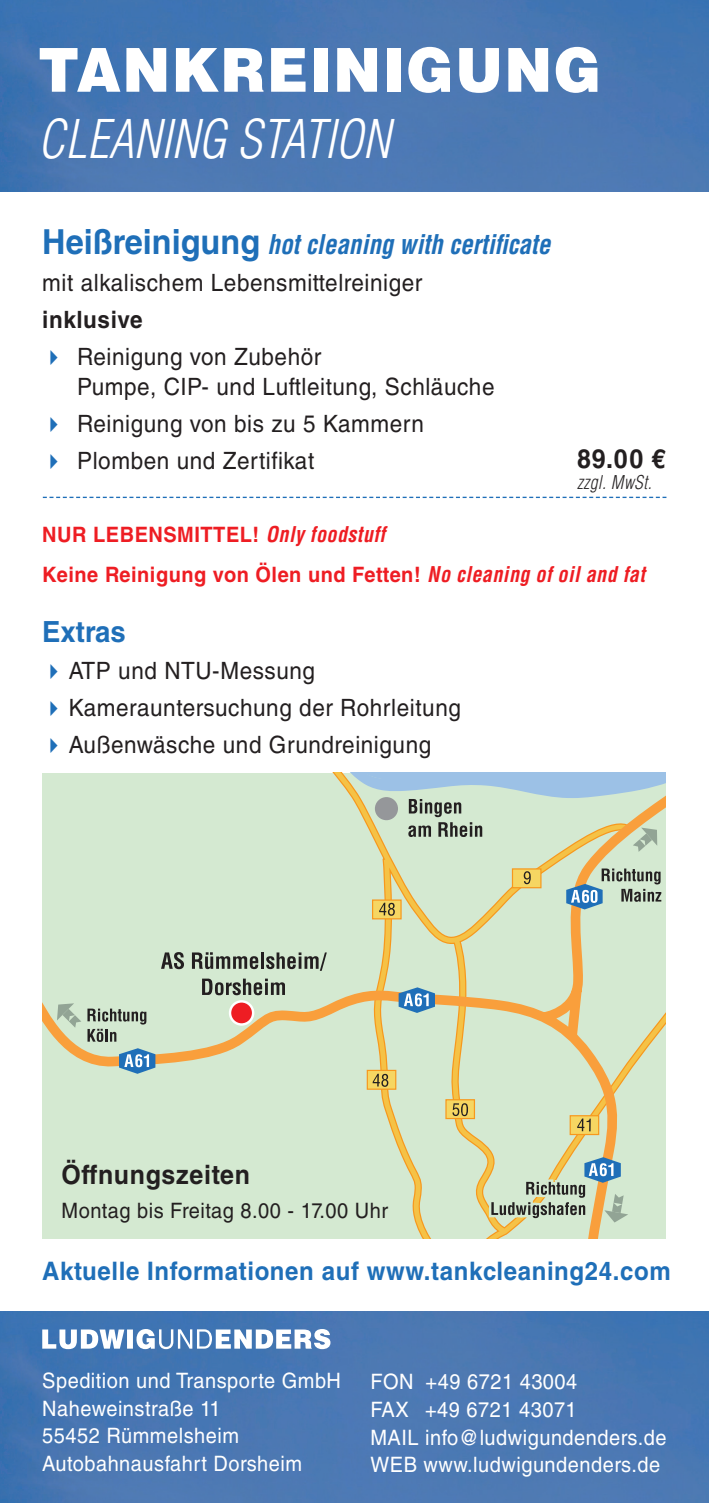
<style>
.page{position:relative;width:709px;height:1503px;background:#fff}
.page>*{position:absolute;margin:0;border:0;box-sizing:border-box;transform-origin:0 0}
.t1{font:900 60.75px "Helvetica LT Std";letter-spacing:.025em;color:#fff;scale:.94 1}
.t2{font:italic 300 condensed 52px "Helvetica LT Std";color:#fff;scale:.94 1}
.t3{font:700 29.25px "Helvetica LT Std";color:#1f6fb8;scale:.94 1}
.t4{font:italic 700 condensed 26.5px "Helvetica LT Std";color:#1f6fb8;scale:.94 1}
.t5{font:700 26.5px "Helvetica LT Std";letter-spacing:.025em;color:#231f20;scale:.94 1}
.t6{font:700 25.5px "Helvetica LT Std";letter-spacing:.025em;color:#1f6fb8;scale:.94 1}
.t7{font:23.75px/30px "Helvetica LT Std";letter-spacing:.025em;color:#231f20;scale:.94 1}
.t8{font:700 23.75px "Helvetica LT Std";letter-spacing:.025em;color:#231f20;scale:.94 1}
.t9{font:21.25px/27.5px "Helvetica LT Std";letter-spacing:.025em;color:#fff;scale:.94 1}
.t10{font:700 21.25px "Helvetica LT Std";letter-spacing:.025em;color:#ee1d23;scale:.94 1}
.t11{font:21.25px "Helvetica LT Std";letter-spacing:.025em;color:#231f20;scale:.94 1}
.t12{font:italic 300 condensed 18.5px "Helvetica LT Std";letter-spacing:.025em;color:#282526;scale:.94 1}
.s1{font-style:normal;font-stretch:normal;font-size:34.5px}
.s2{color:#1f6fb8}
.s3{font-style:italic;font-stretch:condensed}
</style>
<div class="page">
<img style="left:0;top:1311px;width:709px;height:191px">
<img style="left:0;top:0;width:709px;height:191px">
<div style="left:42px;top:773px;width:623px;height:465px;background:#d4e9d1"></div>
<svg style="left:119px;top:1048px;width:36px;height:25px"></svg>
<svg style="left:398px;top:987px;width:37px;height:26px"></svg>
<svg style="left:161px;top:952px;width:23px;height:17px"></svg>
<svg style="left:192px;top:952px;width:66px;height:17px"></svg>
<hr style="left:261px;top:952px;width:3px;height:16px;background:#231f20">
<svg style="left:266px;top:952px;width:61px;height:18px"></svg>
<svg style="left:202px;top:978px;width:83px;height:17px"></svg>
<svg style="left:566px;top:868px;width:95px;height:41px"></svg>
<svg style="left:87px;top:1008px;width:59px;height:33px"></svg>
<div style="left:230px;top:1001px;width:23px;height:23px;background:#ee1d23;border-radius:50%"></div>
<div style="left:229px;top:1000px;width:25px;height:25px;border:2px solid #fff;border-radius:50%"></div>
<div style="left:372px;top:899px;width:29px;height:20px;background:#f6d662;border:1px solid #f7981d"></div>
<div style="left:512px;top:868px;width:29px;height:20px;background:#f6d662;border:1px solid #f7981d"></div>
<div style="left:569px;top:1115px;width:30px;height:20px;background:#f6d662;border:1px solid #f7981d"></div>
<svg style="left:379px;top:902px;width:16px;height:13px"></svg>
<div style="left:367px;top:1069px;width:29px;height:20px;background:#f6d662;border:1px solid #f7981d"></div>
<svg style="left:372px;top:1073px;width:16px;height:13px"></svg>
<svg style="left:577px;top:1118px;width:13px;height:13px"></svg>
<svg style="left:523px;top:871px;width:8px;height:13px"></svg>
<div style="left:445px;top:1099px;width:30px;height:20px;background:#f6d662;border:1px solid #f7981d"></div>
<svg style="left:452px;top:1103px;width:7px;height:13px"></svg>
<svg style="left:461px;top:1103px;width:7px;height:13px"></svg>
<svg style="left:462px;top:1104px;width:5px;height:10px"></svg>
<svg style="left:57px;top:1003px;width:24px;height:24px"></svg>
<svg style="left:486px;top:1157px;width:142px;height:82px"></svg>
<svg style="left:322px;top:773px;width:343px;height:79px"></svg>
<div style="left:375px;top:797px;width:23px;height:23px;background:#95979a;border-radius:50%"></div>
<svg style="left:43px;top:496px;width:623px;height:2px"></svg>
<svg style="left:42px;top:1328px;width:288px;height:21px"></svg>
<p class="t1" style="left:38px;top:30px;width:600px">TANKREINIGUNG</p>
<p class="t2" style="left:38px;top:106px;width:376px">CLEANING STATION</p>
<p class="t4" style="left:42px;top:227px;width:542px"><span class="s1">Heißreinigung</span> hot cleaning with certificate</p>
<p class="t7" style="left:42px;top:267px;width:406px">mit alkalischem Lebensmittelreiniger</p>
<p class="t8" style="left:42px;top:305px;width:108px">inklusive</p>
<p class="t7" style="left:77px;top:342px;width:445px;text-indent:-35px"><span class="s2">✔</span> Reinigung von Zubehör<br>Pumpe, CIP- und Luftleitung, Schläuche</p>
<p class="t7" style="left:42px;top:409px;width:408px"><span class="s2">✔</span> Reinigung von bis zu 5 Kammern</p>
<p class="t7" style="left:42px;top:446px;width:291px"><span class="s2">✔</span> Plomben und Zertifikat</p>
<p class="t5" style="left:577px;top:442px;width:95px">89.00 €</p>
<p class="t12" style="left:577px;top:471px;width:81px">zzgl. MwSt.</p>
<p class="t10" style="left:42px;top:521px;width:366px">NUR LEBENSMITTEL! <span class="s3">Only foodstuff</span></p>
<p class="t10" style="left:42px;top:561px;width:642px">Keine Reinigung von Ölen und Fetten! <span class="s3">No cleaning of oil and fat</span></p>
<p class="t3" style="left:42px;top:614px;width:90px">Extras</p>
<p class="t7" style="left:42px;top:655px;width:292px"><span class="s2">✔</span> ATP und NTU-Messung</p>
<p class="t7" style="left:42px;top:692px;width:447px"><span class="s2">✔</span> Kamerauntersuchung der Rohrleitung</p>
<p class="t7" style="left:42px;top:730px;width:415px"><span class="s2">✔</span> Außenwäsche und Grundreinigung</p>
<p class="t5" style="left:62px;top:1158px;width:202px">Öffnungszeiten</p>
<p class="t11" style="left:62px;top:1198px;width:349px">Montag bis Freitag 8.00 - 17.00 Uhr</p>
<p class="t6" style="left:42px;top:1255px;width:670px">Aktuelle Informationen auf www.tankcleaning24.com</p>
<p class="t9" style="left:42px;top:1366px;width:319px">Spedition und Transporte GmbH<br>Naheweinstraße 11<br>55452 Rümmelsheim<br>Autobahnausfahrt Dorsheim</p>
<p class="t9" style="left:370px;top:1368px;width:316px">FON +49 6721 43004<br>FAX +49 6721 43071<br>MAIL info@ludwigundenders.de<br>WEB www.ludwigundenders.de</p>
</div>
